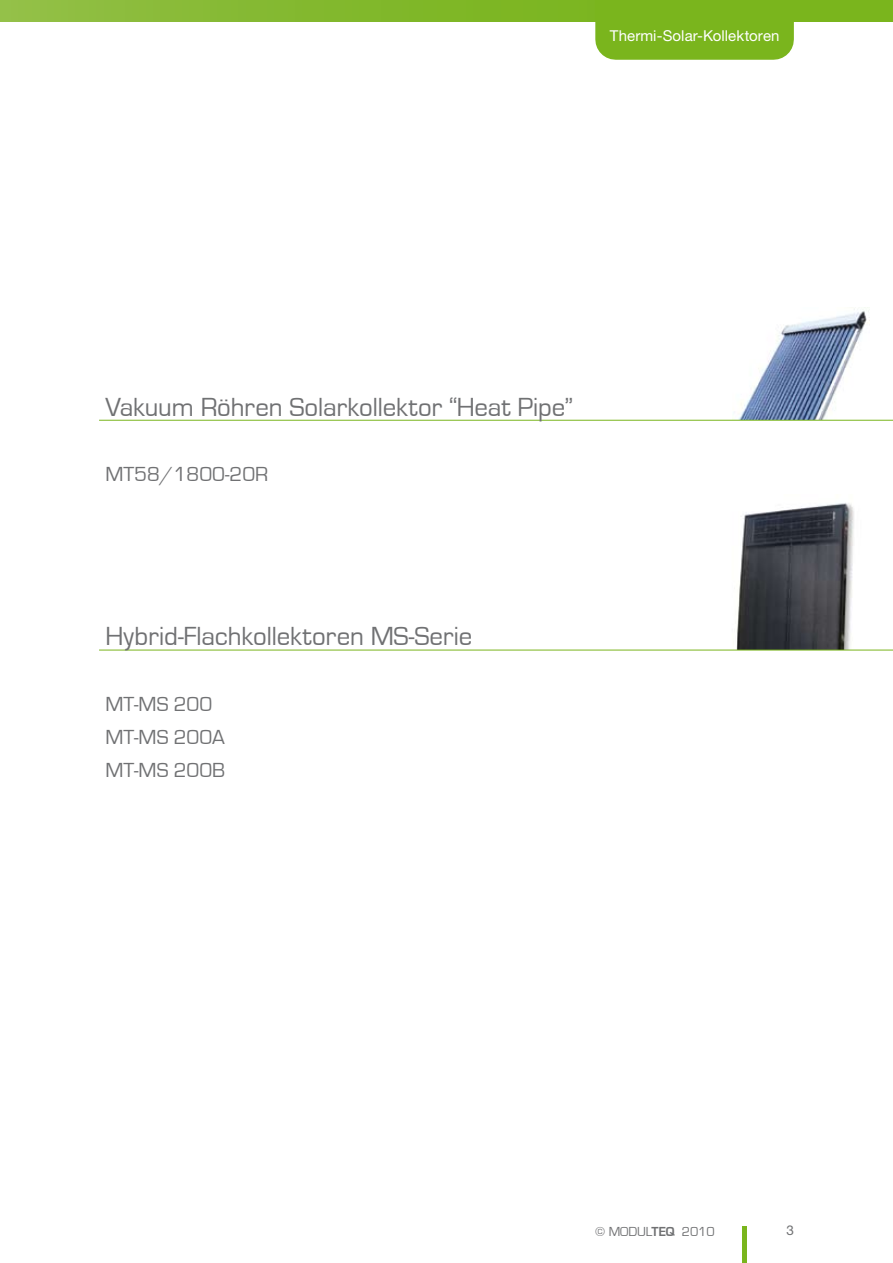
<style>
.page{position:relative;width:893px;height:1263px;background:#fff}
.page>*{position:absolute;margin:0;border:0;box-sizing:border-box;transform-origin:0 0}
.t1{font:27px "Eurostile";letter-spacing:-.005em;color:#707173}
.t2{font:21px/33px "Eurostile";color:#707173}
.t3{font:15px "Helvetica Neue";letter-spacing:.005em;color:#fff}
.t4{font:13.5px "Eurostile";letter-spacing:-.005em;color:#707173}
.t5{font:13.5px "Helvetica Neue";color:#707173}
.s1{font-weight:700}
</style>
<div class="page">
<div style="left:742px;top:1226px;width:5px;height:37px;background:#7ab51d"></div>
<svg style="left:0;top:0;width:893px;height:22px;background:#83b82e"></svg>
<div style="left:595px;top:0;width:199px;height:60px;background:#7ab51d"></div>
<img style="left:723px;top:503px;width:147px;height:147px">
<img style="left:733px;top:307px;width:136px;height:113px">
<hr style="left:99px;top:420px;width:794px;height:1px;background:#7ab51d">
<hr style="left:99px;top:650px;width:794px;height:1px;background:#7ab51d">
<p class="t3" style="left:610px;top:27px;width:171px">Thermi-Solar-Kollektoren</p>
<p class="t1" style="left:105px;top:392px;width:469px">Vakuum Röhren Solarkollektor “Heat Pipe”</p>
<p class="t2" style="left:105px;top:458px;width:164px">MT58/1800-20R</p>
<p class="t1" style="left:105px;top:622px;width:369px">Hybrid-Flachkollektoren MS-Serie</p>
<p class="t2" style="left:105px;top:688px;width:121px">MT-MS 200<br>MT-MS 200A<br>MT-MS 200B</p>
<p class="t4" style="left:595px;top:1224px;width:121px">© MODUL<span class="s1">TEQ</span> 2010</p>
<p class="t5" style="left:786px;top:1222px;width:9px">3</p>
</div>
